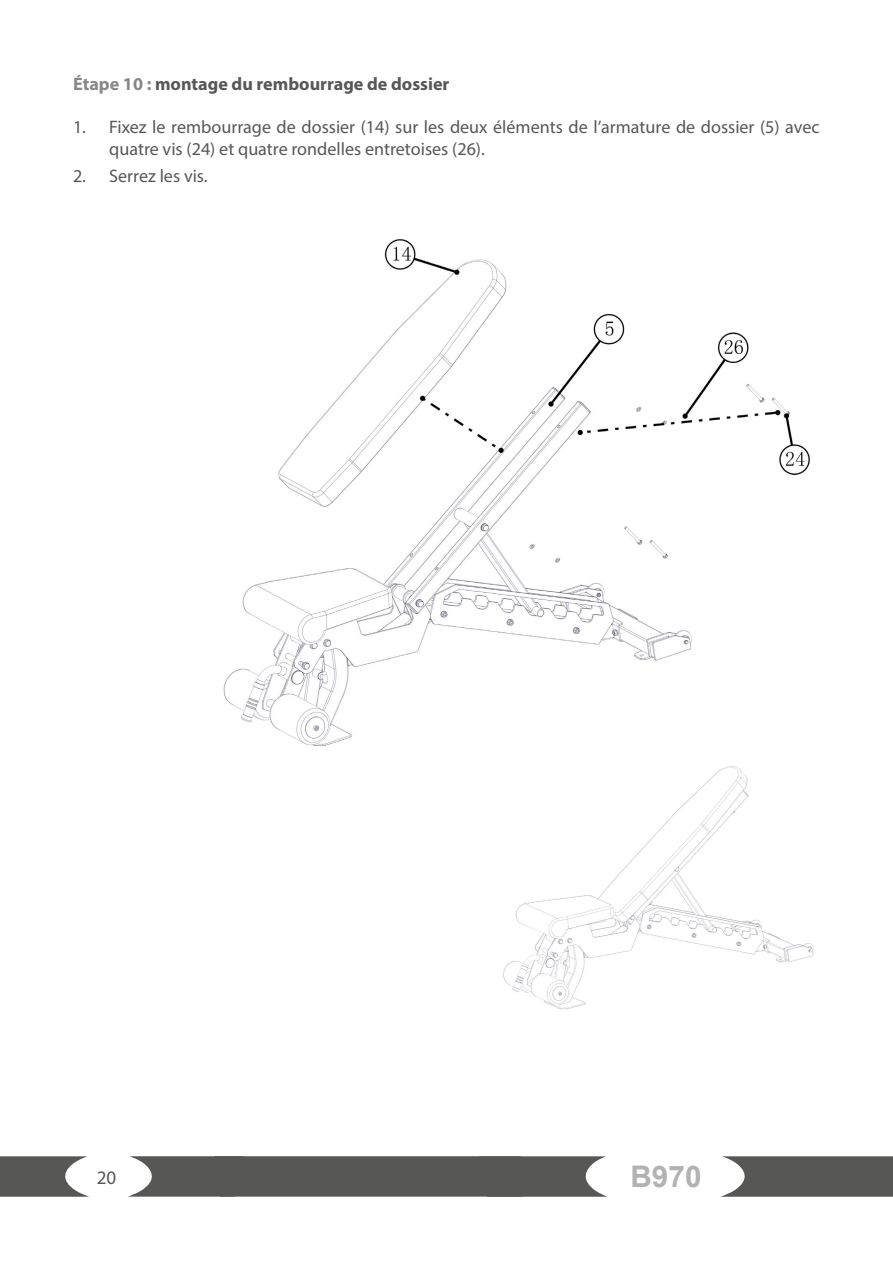
<style>
.page{position:relative;width:893px;height:1263px;background:#fff}
.page>*{position:absolute;margin:0;border:0;box-sizing:border-box;transform-origin:0 0}
.t1{font:700 29.7px "Arial";color:#b2b2b2}
.t2{font:19.05px "Myriad Pro";color:#575756}
.t3{font:18.15px/21.8px "Myriad Pro";color:#575756}
.t4{font:700 18.15px "Myriad Pro";color:#575756}
.s1{color:#878787}
</style>
<div class="page">
<img style="left:223px;top:239px;width:587px;height:507px">
<img style="left:503px;top:766px;width:311px;height:244px">
<svg style="left:0;top:1156px;width:89px;height:41px"></svg>
<svg style="left:720px;top:1156px;width:173px;height:41px;background:#6a6a69"></svg>
<svg style="left:128px;top:1156px;width:480px;height:41px;background:#646463"></svg>
<p class="t4" style="left:73px;top:72px;width:378px"><span class="s1">Étape 10 :</span> montage du rembourrage de dossier</p>
<p class="t3" style="left:109px;top:116px;width:712px;text-indent:-36px">1. Fixez le rembourrage de dossier (14) sur les deux éléments de l’armature de dossier (5) avec quatre vis (24) et quatre rondelles entretoises (26).</p>
<p class="t3" style="left:73px;top:165px;width:136px">2. Serrez les vis.</p>
<p class="t2" style="left:97px;top:1166px;width:21px">20</p>
<h1 class="t1" style="left:630px;top:1155px;width:73px">B970</h1>
</div>
